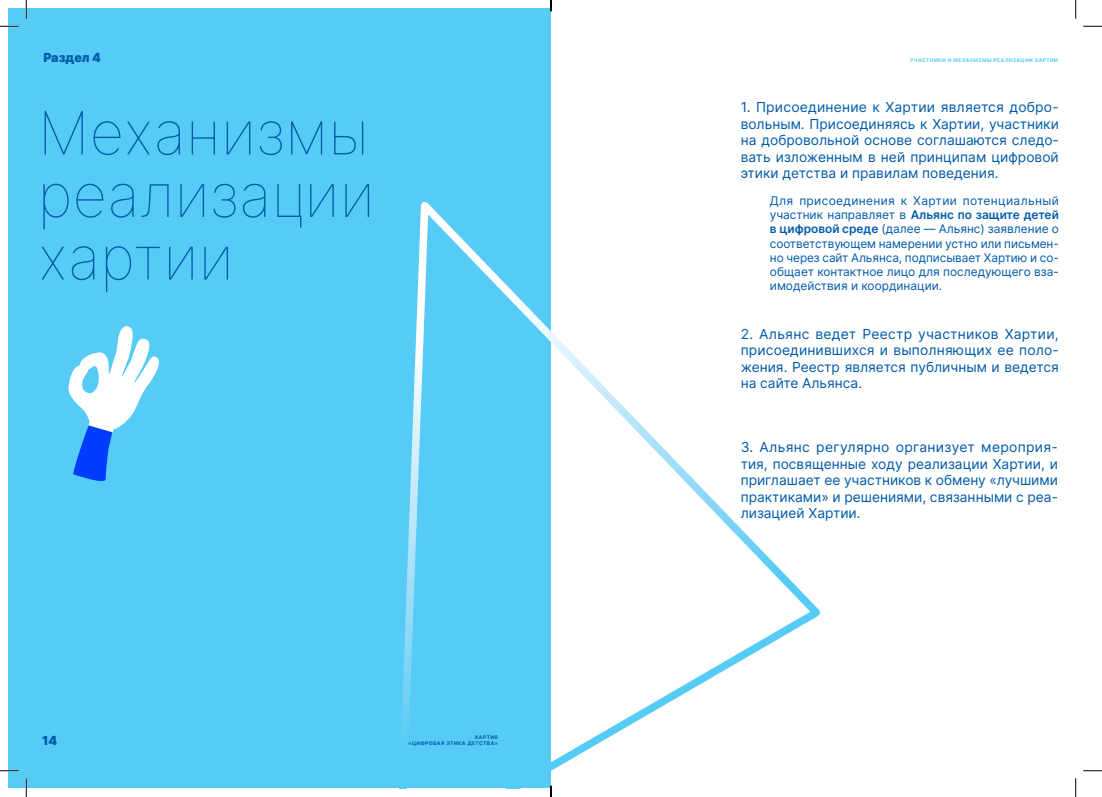
<style>
.page{position:relative;width:1102px;height:797px;background:#fff}
.page>*{position:absolute;margin:0;border:0;box-sizing:border-box;transform-origin:0 0}
.Subline_15{font:100 60px/62.5px "Inter";color:#015aaa;text-align:justify}
.Bold_12{font:13.75px/16.5px "Inter";color:#015aaa;text-align:justify}
.t1{font:900 12.5px "Inter";color:#015aaa}
.Bold_12-2{font:11.88px/14.2px "Inter";color:#015aaa;text-align:justify}
.t2{font:700 5px "Inter";letter-spacing:.08em;color:#56cbf5}
.t3{font:700 5px/6px "Inter";letter-spacing:.08em;color:#015aaa;text-align:right}
.s1{font-weight:600}
</style>
<div class="page">
<div style="left:9px;top:9px;width:542px;height:779px;background:#56cbf5"></div>
<svg style="left:402px;top:201px;width:418px;height:587px"></svg>
<svg style="left:68px;top:326px;width:91px;height:156px"></svg>
<svg style="left:0;top:25px;width:19px;height:2px"></svg>
<svg style="left:1083px;top:25px;width:18px;height:2px"></svg>
<svg style="left:0;top:770px;width:19px;height:1px"></svg>
<svg style="left:1083px;top:770px;width:18px;height:1px"></svg>
<svg style="left:25px;top:0;width:2px;height:19px"></svg>
<svg style="left:25px;top:778px;width:2px;height:19px"></svg>
<svg style="left:1075px;top:0;width:1px;height:19px"></svg>
<svg style="left:1075px;top:778px;width:1px;height:19px"></svg>
<svg style="left:550px;top:785px;width:1px;height:12px"></svg>
<p class="t1" style="left:43px;top:48px;width:59px">Раздел 4</p>
<p class="t2" style="left:910px;top:56px;width:149px">УЧАСТНИКИ И МЕХАНИЗМЫ РЕАЛИЗАЦИИ ХАРТИИ</p>
<p class="Subline_15" style="left:38px;top:100px;width:338px">Механизмы реализации хартии</p>
<p class="t1" style="left:42px;top:731px;width:17px">14</p>
<p class="t3" style="left:408px;top:734px;width:91px">ХАРТИЯ<br>«ЦИФРОВАЯ ЭТИКА ДЕТСТВА»</p>
<p class="Bold_12" style="left:740px;top:99px;width:320px">1. Присоединение к Хартии является добро&shy;вольным. Присоединяясь к Хартии, участники на добровольной основе соглашаются следо&shy;вать изложенным в ней принципам цифровой этики детства и правилам поведения.</p>
<p class="Bold_12-2" style="left:769px;top:193px;width:290px">Для присоединения к Хартии потенциальный участник направляет в <span class="s1">Альянс по защите детей в цифровой среде</span> (далее — Альянс) заявление о соответствующем намерении устно или письмен&shy;но через сайт Альянса, подписывает Хартию и со&shy;общает контактное лицо для последующего вза&shy;имодействия и координации.</p>
<p class="Bold_12" style="left:740px;top:325px;width:320px">2. Альянс ведет Реестр участников Хартии, присоединившихся и выполняющих ее поло&shy;жения. Реестр является публичным и ведется на сайте Альянса.</p>
<p class="Bold_12" style="left:740px;top:439px;width:319px">3. Альянс регулярно организует мероприя&shy;тия, посвященные ходу реализации Хартии, и приглашает ее участников к обмену «лучшими практиками» и решениями, связанными с реа&shy;лизацией Хартии.</p>
</div>
